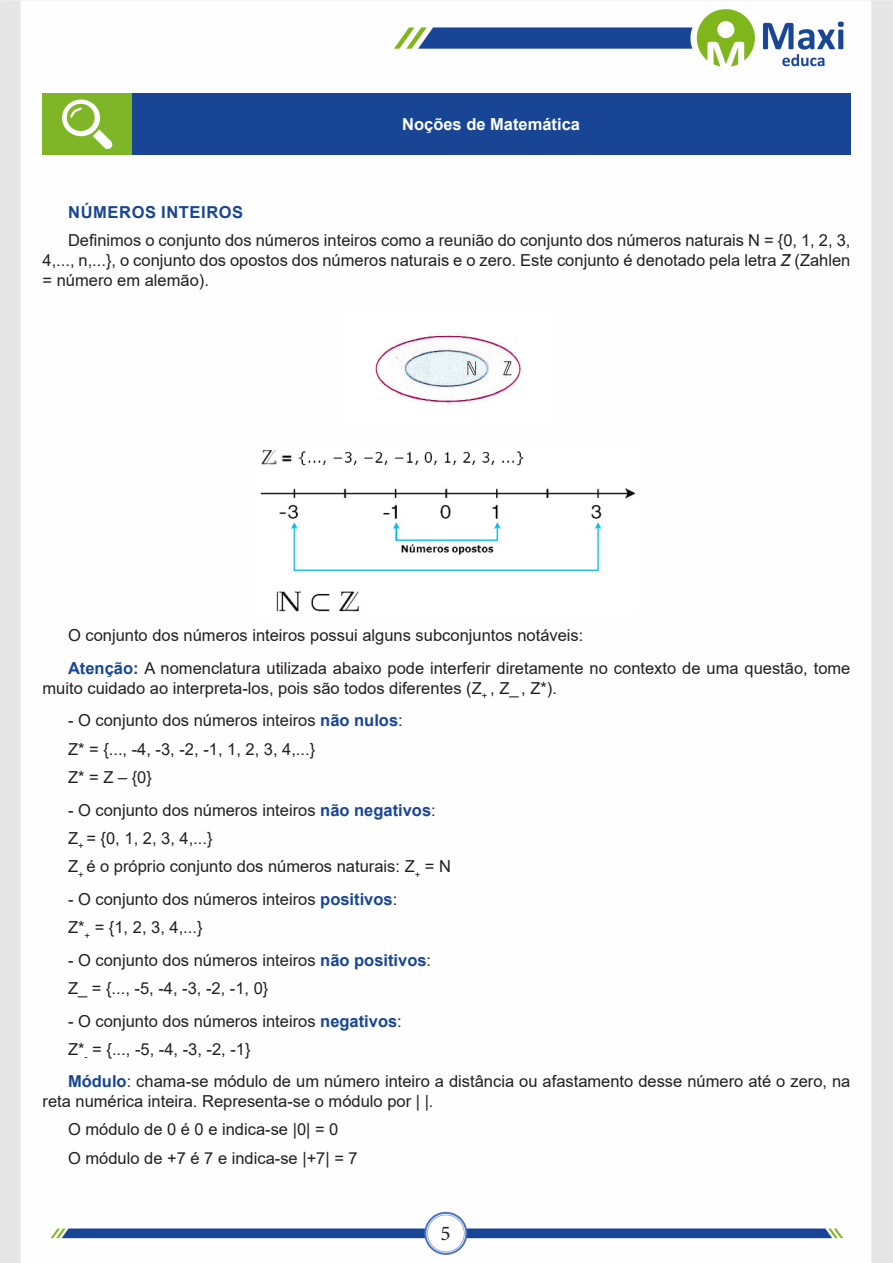
<style>
.page{position:relative;width:893px;height:1263px;background:#fff}
.page>*{position:absolute;margin:0;border:0;box-sizing:border-box;transform-origin:0 0}
.t1{font:21px "Minion Pro";color:#231f20}
.t2{font:16.5px/19.8px "Arial";color:#231f20}
.Titulo_de_Caixa{font:700 16.5px "Arial";color:#fff}
.t3{font:700 16.5px "Arial";letter-spacing:.035em;color:#184695}
.s1{font-style:italic}
.s2{font-weight:700;color:#184695}
</style>
<div class="page">
<img style="left:0;top:0;width:893px;height:1263px">
<div style="left:43px;top:94px;width:89px;height:61px;background:#7fb628"></div>
<div style="left:132px;top:94px;width:718px;height:61px;background:#184695"></div>
<svg style="left:62px;top:100px;width:51px;height:49px"></svg>
<img style="left:343px;top:310px;width:207px;height:111px">
<img style="left:257px;top:446px;width:379px;height:167px">
<p class="Titulo_de_Caixa" style="left:402px;top:113px;width:179px">Noções de Matemática</p>
<p class="t3" style="left:68px;top:200px;width:176px">NÚMEROS INTEIROS</p>
<p class="t2" style="left:43px;top:230px;width:809px;text-align:justify;text-indent:26px">Definimos o conjunto dos números inteiros como a reunião do conjunto dos números naturais N = {0, 1, 2, 3, 4,..., n,...}, o conjunto dos opostos dos números naturais e o zero. Este conjunto é denotado pela letra <span class="s1">Z</span> (Zahlen = número em alemão).</p>
<p class="t2" style="left:68px;top:626px;width:517px">O conjunto dos números inteiros possui alguns subconjuntos notáveis:</p>
<p class="t2" style="left:43px;top:658px;width:809px;text-indent:26px"><span class="s2">Atenção:</span> A nomenclatura utilizada abaixo pode interferir diretamente no contexto de uma questão, tome muito cuidado ao interpreta-los, pois são todos diferentes (Z<sub>+</sub> , Z_ , Z*).</p>
<p class="t2" style="left:68px;top:711px;width:336px">- O conjunto dos números inteiros <span class="s2">não nulos</span>:</p>
<p class="t2" style="left:68px;top:739px;width:249px">Z* = {..., -4, -3, -2, -1, 1, 2, 3, 4,...}</p>
<p class="t2" style="left:68px;top:767px;width:85px">Z* = Z – {0}</p>
<p class="t2" style="left:68px;top:800px;width:369px">- O conjunto dos números inteiros <span class="s2">não negativos</span>:</p>
<p class="t2" style="left:68px;top:828px;width:146px">Z<sub>+</sub> = {0, 1, 2, 3, 4,...}</p>
<p class="t2" style="left:68px;top:856px;width:385px">Z<sub>+</sub> é o próprio conjunto dos números naturais: Z<sub>+</sub> = N</p>
<p class="t2" style="left:68px;top:889px;width:331px">- O conjunto dos números inteiros <span class="s2">positivos</span>:</p>
<p class="t2" style="left:68px;top:917px;width:136px">Z*<sub>+</sub> = {1, 2, 3, 4,...}</p>
<p class="t2" style="left:68px;top:950px;width:365px">- O conjunto dos números inteiros <span class="s2">não positivos</span>:</p>
<p class="t2" style="left:68px;top:978px;width:202px">Z_ = {..., -5, -4, -3, -2, -1, 0}</p>
<p class="t2" style="left:68px;top:1011px;width:335px">- O conjunto dos números inteiros <span class="s2">negativos</span>:</p>
<p class="t2" style="left:68px;top:1039px;width:184px">Z*<sub>-</sub> = {..., -5, -4, -3, -2, -1}</p>
<p class="t2" style="left:43px;top:1071px;width:809px;text-indent:26px"><span class="s2">Módulo</span>: chama-se módulo de um número inteiro a distância ou afastamento desse número até o zero, na reta numérica inteira. Representa-se o módulo por | |.</p>
<p class="t2" style="left:68px;top:1120px;width:272px">O módulo de 0 é 0 e indica-se |0| = 0</p>
<p class="t2" style="left:68px;top:1148px;width:291px">O módulo de +7 é 7 e indica-se |+7| = 7</p>
<p class="t1" style="left:440px;top:1219px;width:12px">5</p>
</div>
